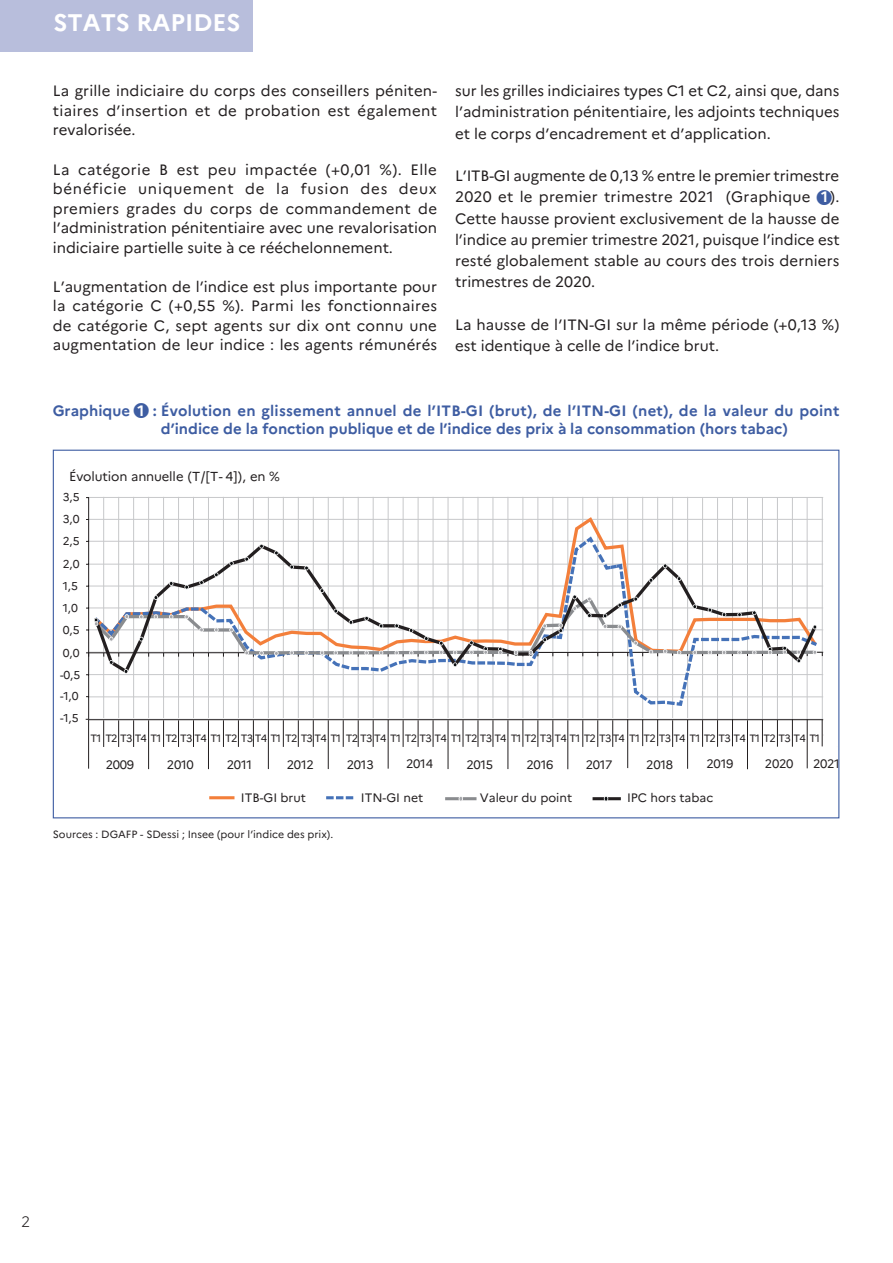
<style>
.page{position:relative;width:893px;height:1263px;background:#fff}
.page>*{position:absolute;margin:0;border:0;box-sizing:border-box;transform-origin:0 0}
.t1{font:700 24px "Marianne";color:#fff}
.t2{font:15px/19.5px "Marianne";color:#231f20;text-align:justify}
.t3{font:700 15px/18px "Marianne";color:#3e5da2}
.t4{font:300 15px "Marianne";color:#231f20}
.t5{font:13.05px "Marianne";letter-spacing:-.01em;color:#231f20}
.t6{font:12.3px "Marianne";letter-spacing:-.02em;color:#231f20}
.t7{font:12.3px "Marianne";color:#231f20}
.t8{font:11.4px "Marianne";color:#231f20}
.t9{font:10.65px "Marianne";letter-spacing:-.075em;color:#231f20}
.t10{font:10.5px "Marianne";color:#231f20}
.s1{color:#3e5da2}
.s2{font-weight:700;color:#fff}
.s3{color:#fff}
</style>
<div class="page">
<div style="left:0;top:0;width:252px;height:52px;background:#b8bedc"></div>
<hr style="left:852px;top:497px;width:1px;height:223px;background:#c7c8ca">
<hr style="left:867px;top:497px;width:1px;height:223px;background:#c7c8ca">
<hr style="left:882px;top:498px;width:1px;height:223px;background:#c7c8ca">
<hr style="left:892px;top:497px;width:1px;height:223px;background:#c7c8ca">
<hr style="left:866px;top:720px;width:1px;height:49px;background:#231f20">
<hr style="left:892px;top:720px;width:1px;height:49px;background:#231f20">
<svg style="left:86px;top:496px;width:738px;height:305px"></svg>
<h1 class="t1" style="left:53px;top:7px;width:189px">STATS RAPIDES</h1>
<p class="t2" style="left:53px;top:81px;width:386px">La grille indiciaire du corps des conseillers péniten&shy;tiaires d’insertion et de probation est également revalorisée.</p>
<p class="t2" style="left:53px;top:159px;width:386px">La catégorie B est peu impactée (+0,01 %). Elle bénéficie uniquement de la fusion des deux premiers grades du corps de commandement de l’administration pénitentiaire avec une revalorisation indiciaire partielle suite à ce rééchelonnement.</p>
<p class="t2" style="left:53px;top:277px;width:386px">L’augmentation de l’indice est plus importante pour la catégorie C (+0,55 %). Parmi les fonctionnaires de catégorie C, sept agents sur dix ont connu une augmentation de leur indice : les agents rémunérés</p>
<p class="t2" style="left:455px;top:80px;width:386px;line-height:21.1px">sur les grilles indiciaires types C1 et C2, ainsi que, dans l’administration pénitentiaire, les adjoints techniques et le corps d’encadrement et d’application.</p>
<p class="t2" style="left:455px;top:165px;width:386px;line-height:21.1px">L’ITB-GI augmente de 0,13 % entre le premier trimestre 2020 et le premier trimestre 2021 (Graphique <span class="s1">■</span><span class="s2">1</span> ).<br>Cette hausse provient exclusivement de la hausse de l’indice au premier trimestre 2021, puisque l’indice est resté globalement stable au cours des trois derniers trimestres de 2020.</p>
<p class="t2" style="left:455px;top:314px;width:386px;line-height:21.1px">La hausse de l’ITN-GI sur la même période (+0,13 %) est identique à celle de l’indice brut.</p>
<p class="t3" style="left:161px;top:402px;width:680px;text-indent:-108px">Graphique ■<span class="s3">1</span> : Évolution en glissement annuel de l’ITB-GI (brut), de l’ITN-GI (net), de la valeur du point d’indice de la fonction publique et de l’indice des prix à la consommation (hors tabac)</p>
<p class="t5" style="left:69px;top:469px;width:212px">Évolution annuelle (T/[T- 4]), en %</p>
<p class="t8" style="left:63px;top:490px;width:18px">3,5</p>
<p class="t8" style="left:63px;top:512px;width:18px">3,0</p>
<p class="t8" style="left:63px;top:534px;width:18px">2,5</p>
<p class="t8" style="left:63px;top:557px;width:18px">2,0</p>
<p class="t8" style="left:63px;top:579px;width:17px">1,5</p>
<p class="t8" style="left:63px;top:601px;width:17px">1,0</p>
<p class="t8" style="left:63px;top:623px;width:18px">0,5</p>
<p class="t8" style="left:63px;top:646px;width:18px">0,0</p>
<p class="t8" style="left:60px;top:667px;width:22px">-0,5</p>
<p class="t8" style="left:60px;top:689px;width:20px">-1,0</p>
<p class="t8" style="left:60px;top:711px;width:20px">-1,5</p>
<p class="t9" style="left:91px;top:732px;width:717px">T1 T2 T3 T4 T1 T2 T3 T4 T1 T2 T3 T4 T1 T2 T3 T4 T1 T2 T3 T4 T1 T2 T3 T4 T1 T2 T3 T4 T1 T2 T3 T4 T1 T2 T3 T4 T1 T2 T3 T4 T1 T2 T3 T4 T1 T2 T3 T4</p>
<p class="t6" style="left:106px;top:757px;width:30px">2009</p>
<p class="t6" style="left:167px;top:757px;width:28px">2010</p>
<p class="t6" style="left:227px;top:757px;width:27px">2011</p>
<p class="t6" style="left:287px;top:757px;width:28px">2012</p>
<p class="t6" style="left:347px;top:757px;width:28px">2013</p>
<p class="t6" style="left:406px;top:756px;width:28px">2014</p>
<p class="t6" style="left:466px;top:757px;width:28px">2015</p>
<p class="t6" style="left:526px;top:757px;width:28px">2016</p>
<p class="t6" style="left:586px;top:757px;width:28px">2017</p>
<p class="t6" style="left:646px;top:757px;width:28px">2018</p>
<p class="t6" style="left:706px;top:756px;width:28px">2019</p>
<p class="t6" style="left:765px;top:756px;width:30px">2020</p>
<p class="t6" style="left:813px;top:756px;width:28px">2021</p>
<p class="t7" style="left:241px;top:790px;width:67px">ITB-GI brut</p>
<p class="t6" style="left:361px;top:790px;width:64px">ITN-GI net</p>
<p class="t7" style="left:480px;top:790px;width:94px">Valeur du point</p>
<p class="t7" style="left:627px;top:790px;width:88px">IPC hors tabac</p>
<p class="t10" style="left:53px;top:828px;width:282px">Sources : DGAFP - SDessi ; Insee (pour l’indice des prix).</p>
<p class="t4" style="left:21px;top:1213px;width:10px">2</p>
</div>
